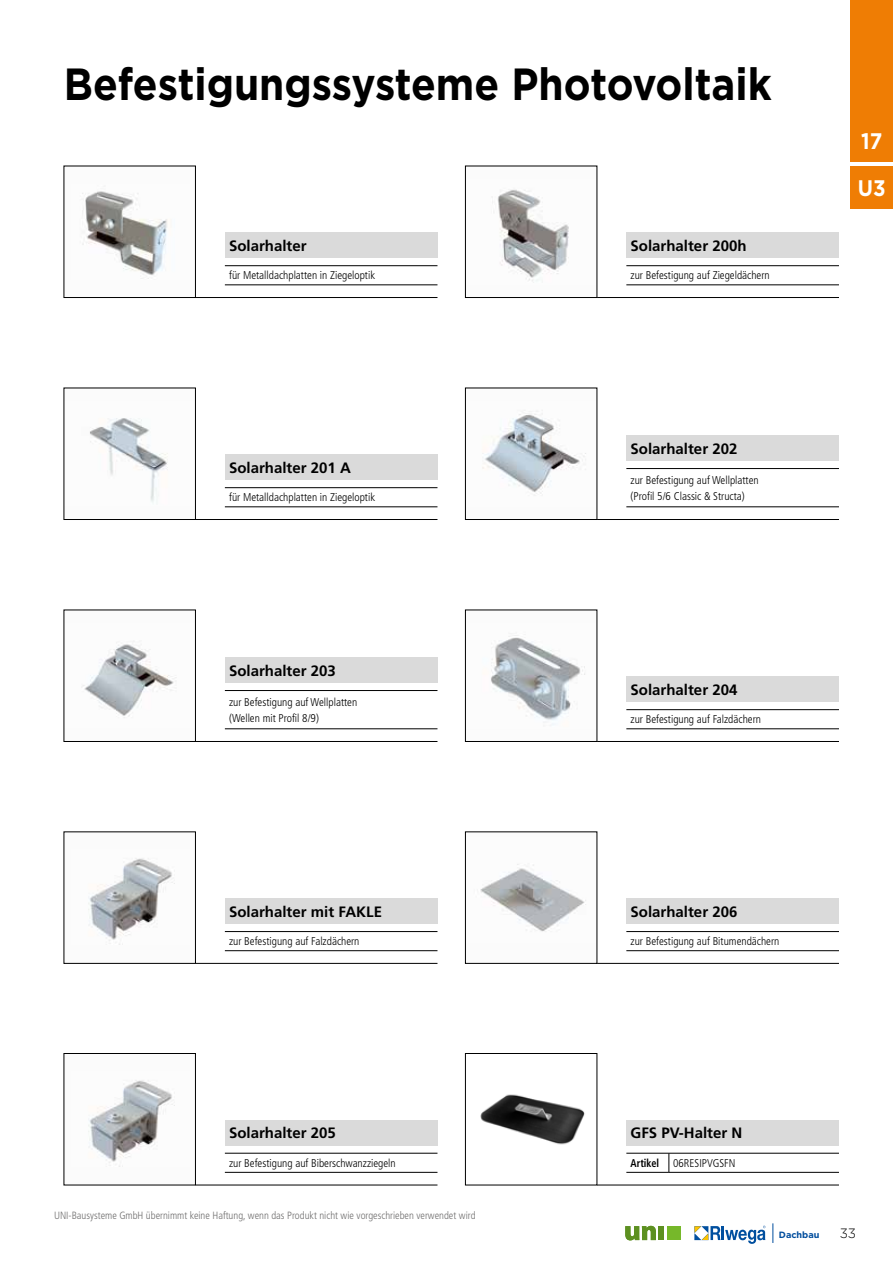
<style>
.page{position:relative;width:893px;height:1263px;background:#fff}
.page>*{position:absolute;margin:0;border:0;box-sizing:border-box;transform-origin:0 0}
.t1{font:700 45px "Gotham";color:#000;scale:.9 1}
.t2{font:700 22.5px "Gotham";color:#fff;scale:.9 1}
.t3{font:700 15px "Frutiger";color:#000}
.t4{font:300 13.5px "Gotham";color:#000}
.t5{font:300 condensed 11.25px/15.8px "Frutiger";color:#000}
.t6{font:300 condensed 10.5px "Frutiger";color:#706f6f}
.t7{font:700 9.15px "Gotham";color:#004d9d}
.s1{font-weight:700}
</style>
<div class="page">
<div style="left:850px;top:166px;width:43px;height:42px;background:#ef7d04"></div>
<div style="left:850px;top:0;width:43px;height:162px;background:#ef7d04"></div>
<svg style="left:625px;top:1226px;width:31px;height:14px"></svg>
<div style="left:659px;top:1226px;width:5px;height:14px;background:#5d9021"></div>
<div style="left:667px;top:1226px;width:14px;height:14px;background:#76b82a"></div>
<svg style="left:694px;top:1226px;width:71px;height:18px"></svg>
<svg style="left:772px;top:1223px;width:1px;height:20px"></svg>
<hr style="left:196px;top:297px;width:241px;height:1px;background:#000">
<hr style="left:196px;top:963px;width:241px;height:1px;background:#000">
<hr style="left:196px;top:1185px;width:241px;height:1px;background:#000">
<hr style="left:196px;top:741px;width:241px;height:1px;background:#000">
<hr style="left:196px;top:519px;width:241px;height:1px;background:#000">
<hr style="left:597px;top:297px;width:242px;height:1px;background:#000">
<hr style="left:597px;top:963px;width:242px;height:1px;background:#000">
<hr style="left:597px;top:1185px;width:242px;height:1px;background:#000">
<hr style="left:597px;top:741px;width:242px;height:1px;background:#000">
<hr style="left:597px;top:519px;width:242px;height:1px;background:#000">
<div style="left:64px;top:166px;width:131px;height:131px;background:#fbfbfb"></div>
<img style="left:82px;top:191px;width:85px;height:88px">
<div style="left:64px;top:166px;width:132px;height:132px;border:1px solid #000"></div>
<div style="left:64px;top:832px;width:131px;height:131px;background:#fbfbfb"></div>
<img style="left:89px;top:858px;width:86px;height:87px">
<div style="left:64px;top:1053px;width:131px;height:132px;background:#fbfbfb"></div>
<img style="left:89px;top:1080px;width:86px;height:83px">
<div style="left:64px;top:1053px;width:132px;height:132px;border:1px solid #000"></div>
<div style="left:64px;top:610px;width:131px;height:131px;background:#fbfbfb"></div>
<img style="left:83px;top:644px;width:91px;height:72px">
<div style="left:64px;top:610px;width:132px;height:132px;border:1px solid #000"></div>
<div style="left:64px;top:388px;width:131px;height:131px;background:#fbfbfb"></div>
<img style="left:90px;top:418px;width:78px;height:84px">
<div style="left:64px;top:388px;width:132px;height:132px;border:1px solid #000"></div>
<div style="left:465px;top:166px;width:132px;height:131px;background:#fbfbfb"></div>
<img style="left:498px;top:190px;width:71px;height:91px">
<div style="left:465px;top:166px;width:132px;height:132px;border:1px solid #000"></div>
<div style="left:465px;top:832px;width:132px;height:131px;background:#fbfbfb"></div>
<img style="left:480px;top:864px;width:106px;height:68px">
<img style="left:480px;top:1094px;width:105px;height:51px">
<div style="left:465px;top:1053px;width:132px;height:132px;border:1px solid #000"></div>
<div style="left:465px;top:610px;width:132px;height:131px;background:#fbfbfb"></div>
<img style="left:491px;top:637px;width:94px;height:83px">
<div style="left:465px;top:610px;width:132px;height:132px;border:1px solid #000"></div>
<div style="left:465px;top:388px;width:132px;height:131px;background:#fbfbfb"></div>
<img style="left:482px;top:414px;width:104px;height:78px">
<div style="left:465px;top:388px;width:132px;height:132px;border:1px solid #000"></div>
<hr style="left:225px;top:265px;width:212px;height:1px;background:#000">
<hr style="left:225px;top:285px;width:212px;height:1px;background:#000">
<hr style="left:225px;top:931px;width:212px;height:1px;background:#000">
<hr style="left:225px;top:950px;width:212px;height:1px;background:#000">
<hr style="left:225px;top:1153px;width:212px;height:1px;background:#000">
<hr style="left:225px;top:1172px;width:212px;height:1px;background:#000">
<hr style="left:225px;top:690px;width:212px;height:1px;background:#000">
<hr style="left:225px;top:728px;width:212px;height:1px;background:#000">
<hr style="left:225px;top:487px;width:212px;height:1px;background:#000">
<hr style="left:225px;top:507px;width:212px;height:1px;background:#000">
<hr style="left:626px;top:265px;width:213px;height:1px;background:#000">
<hr style="left:626px;top:285px;width:213px;height:1px;background:#000">
<hr style="left:626px;top:931px;width:213px;height:1px;background:#000">
<hr style="left:626px;top:950px;width:213px;height:1px;background:#000">
<hr style="left:626px;top:1153px;width:43px;height:1px;background:#000">
<hr style="left:669px;top:1153px;width:170px;height:1px;background:#000">
<hr style="left:626px;top:1172px;width:43px;height:1px;background:#000">
<hr style="left:669px;top:1172px;width:170px;height:1px;background:#000">
<svg style="left:669px;top:1153px;width:1px;height:19px"></svg>
<hr style="left:626px;top:709px;width:213px;height:1px;background:#000">
<hr style="left:626px;top:728px;width:213px;height:1px;background:#000">
<hr style="left:626px;top:468px;width:213px;height:1px;background:#000">
<hr style="left:626px;top:507px;width:213px;height:1px;background:#000">
<div style="left:225px;top:232px;width:212px;height:26px;background:#dadada"></div>
<div style="left:225px;top:898px;width:212px;height:26px;background:#dadada"></div>
<div style="left:225px;top:1120px;width:212px;height:25px;background:#dadada"></div>
<div style="left:225px;top:657px;width:212px;height:26px;background:#dadada"></div>
<div style="left:225px;top:454px;width:212px;height:26px;background:#dadada"></div>
<div style="left:626px;top:232px;width:213px;height:26px;background:#dadada"></div>
<div style="left:626px;top:898px;width:213px;height:26px;background:#dadada"></div>
<div style="left:626px;top:1120px;width:213px;height:25px;background:#dadada"></div>
<div style="left:626px;top:676px;width:213px;height:26px;background:#dadada"></div>
<div style="left:626px;top:435px;width:213px;height:26px;background:#dadada"></div>
<h1 class="t1" style="left:64px;top:54px;width:788px">Befestigungssysteme Photovoltaik</h1>
<h3 class="t3" style="left:229px;top:237px;width:79px">Solarhalter</h3>
<p class="t5" style="left:229px;top:268px;width:148px">für Metalldachplatten in Ziegeloptik</p>
<h3 class="t3" style="left:229px;top:459px;width:123px">Solarhalter 201 A</h3>
<p class="t5" style="left:229px;top:490px;width:148px">für Metalldachplatten in Ziegeloptik</p>
<h3 class="t3" style="left:229px;top:662px;width:108px">Solarhalter 203</h3>
<p class="t5" style="left:229px;top:694px;width:130px">zur Befestigung auf Wellplatten (Wellen mit Profil 8/9)</p>
<h3 class="t3" style="left:229px;top:903px;width:154px">Solarhalter mit FAKLE</h3>
<p class="t5" style="left:229px;top:934px;width:132px">zur Befestigung auf Falzdächern</p>
<h3 class="t3" style="left:229px;top:1124px;width:108px">Solarhalter 205</h3>
<p class="t5" style="left:229px;top:1155px;width:168px">zur Befestigung auf Biberschwanzziegeln</p>
<p class="t6" style="left:54px;top:1209px;width:423px">UNI-Bausysteme GmbH übernimmt keine Haftung, wenn das Produkt nicht wie vorgeschrieben verwendet wird</p>
<h3 class="t3" style="left:631px;top:237px;width:117px">Solarhalter 200h</h3>
<p class="t5" style="left:631px;top:268px;width:141px">zur Befestigung auf Ziegeldächern</p>
<h3 class="t3" style="left:631px;top:440px;width:108px">Solarhalter 202</h3>
<p class="t5" style="left:631px;top:472px;width:130px">zur Befestigung auf Wellplatten (Profil 5/6 Classic &amp; Structa)</p>
<h3 class="t3" style="left:631px;top:681px;width:108px">Solarhalter 204</h3>
<p class="t5" style="left:631px;top:712px;width:132px">zur Befestigung auf Falzdächern</p>
<h3 class="t3" style="left:631px;top:903px;width:108px">Solarhalter 206</h3>
<p class="t5" style="left:631px;top:934px;width:150px">zur Befestigung auf Bitumendächern</p>
<h3 class="t3" style="left:631px;top:1124px;width:113px">GFS PV-Halter N</h3>
<p class="t5" style="left:631px;top:1155px;width:106px"><span class="s1">Artikel</span> 06RESIPVGSFN</p>
<h2 class="t2" style="left:861px;top:126px;width:25px">17</h2>
<h2 class="t2" style="left:858px;top:173px;width:32px">U3</h2>
<p class="t7" style="left:779px;top:1228px;width:42px">Dachbau</p>
<p class="t4" style="left:840px;top:1226px;width:18px">33</p>
</div>
